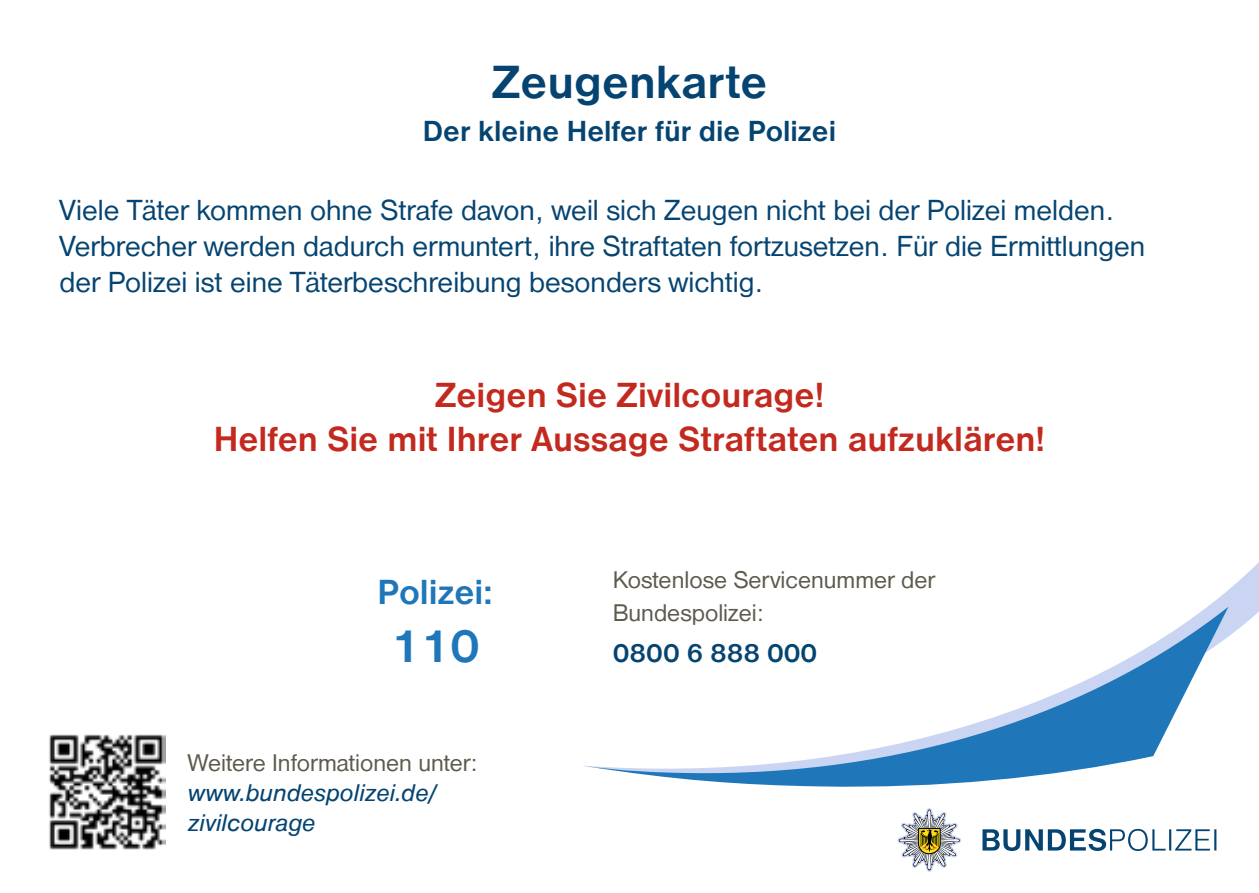
<style>
.page{position:relative;width:1259px;height:893px;background:#fff}
.page>*{position:absolute;margin:0;border:0;box-sizing:border-box;transform-origin:0 0}
.t1{font:700 48px "Nimbus San D";color:#054471}
.t2{font:700 48px "Nimbus San D";color:#1f77ba}
.t3{font:700 36px/43.2px "Nimbus San D";color:#c32a1f;text-align:center}
.t4{font:700 36px "Nimbus San D";color:#1f77ba}
.t5{font:30px/36px "Nimbus San D";color:#054471}
.t6{font:700 30px "Nimbus San D";color:#054471}
.t7{font:700 27px "Nimbus San D";color:#054471}
.t8{font:24.9px/32.4px "Nimbus San D";color:#5d5a4d}
.t9{font:italic 24.9px/30px "Nimbus San D";color:#054471}
</style>
<div class="page">
<svg style="left:897px;top:808px;width:64px;height:64px"></svg>
<svg style="left:982px;top:829px;width:234px;height:22px"></svg>
<svg style="left:1207px;top:562px;width:52px;height:75px"></svg>
<svg style="left:583px;top:607px;width:645px;height:180px"></svg>
<img style="left:49px;top:734px;width:117px;height:116px">
<h1 class="t1" style="left:491px;top:55px;width:277px">Zeugenkarte</h1>
<p class="t6" style="left:423px;top:114px;width:415px">Der kleine Helfer für die Polizei</p>
<p class="t5" style="left:60px;top:193px;width:1087px">Viele Täter kommen ohne Strafe davon, weil sich Zeugen nicht bei der Polizei melden.<br>Verbrecher werden dadurch ermuntert, ihre Straftaten fortzusetzen. Für die Ermittlungen der Polizei ist eine Täterbeschreibung besonders wichtig.</p>
<p class="t3" style="left:214px;top:374px;width:833px">Zeigen Sie Zivilcourage!<br>Helfen Sie mit Ihrer Aussage Straftaten aufzuklären!</p>
<p class="t4" style="left:378px;top:572px;width:116px">Polizei:</p>
<h1 class="t2" style="left:390px;top:619px;width:91px">110</h1>
<p class="t8" style="left:188px;top:747px;width:291px">Weitere Informationen unter:</p>
<p class="t9" style="left:188px;top:778px;width:250px">www.bundespolizei.de/ zivilcourage</p>
<p class="t8" style="left:613px;top:564px;width:324px">Kostenlose Servicenummer der<br>Bundespolizei:</p>
<p class="t7" style="left:613px;top:638px;width:206px">0800 6 888 000</p>
</div>
